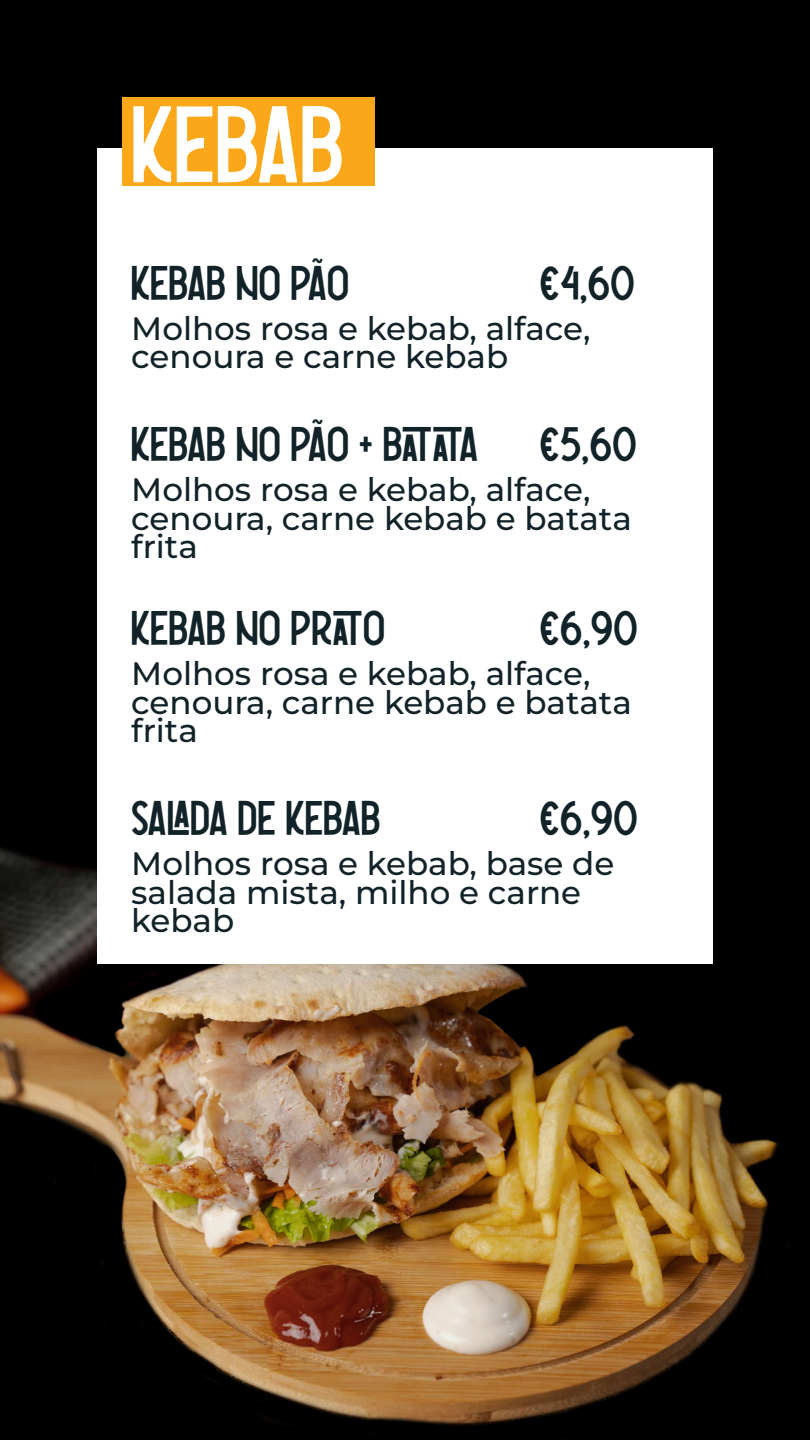
<style>
.page{position:relative;width:810px;height:1440px;background:#000}
.page>*{position:absolute;margin:0;border:0;box-sizing:border-box;transform-origin:0 0}
.t1{font:109.12px "Nootdorp";color:#fff}
.t2{font:48.68px "Nootdorp";color:#112229}
.t3{font:500 32.4px/28.3px "Montserrat";color:#112229}
</style>
<div class="page">
<img style="left:0;top:848px;width:778px;height:578px">
<div style="left:97px;top:149px;width:616px;height:815px;background:#fff"></div>
<div style="left:122px;top:97px;width:252px;height:88px;background:#faa819"></div>
<h1 class="t1" style="left:131px;top:87px;width:215px">KEBAB</h1>
<h2 class="t2" style="left:131px;top:257px;width:220px">KEBAB NO PÃO</h2>
<h2 class="t2" style="left:540px;top:257px;width:97px">€4,60</h2>
<p class="t3" style="left:131px;top:314px;width:461px">Molhos rosa e kebab, alface, cenoura e carne kebab</p>
<h2 class="t2" style="left:131px;top:418px;width:349px">KEBAB NO PÃO + BATATA</h2>
<h2 class="t2" style="left:540px;top:418px;width:99px">€5,60</h2>
<p class="t3" style="left:131px;top:475px;width:502px">Molhos rosa e kebab, alface, cenoura, carne kebab e batata frita</p>
<h2 class="t2" style="left:131px;top:602px;width:256px">KEBAB NO PRATO</h2>
<h2 class="t2" style="left:540px;top:602px;width:100px">€6,90</h2>
<p class="t3" style="left:131px;top:659px;width:502px">Molhos rosa e kebab, alface, cenoura, carne kebab e batata frita</p>
<h2 class="t2" style="left:131px;top:792px;width:251px">SALADA DE KEBAB</h2>
<h2 class="t2" style="left:540px;top:792px;width:100px">€6,90</h2>
<p class="t3" style="left:131px;top:849px;width:485px">Molhos rosa e kebab, base de salada mista, milho e carne kebab</p>
</div>
